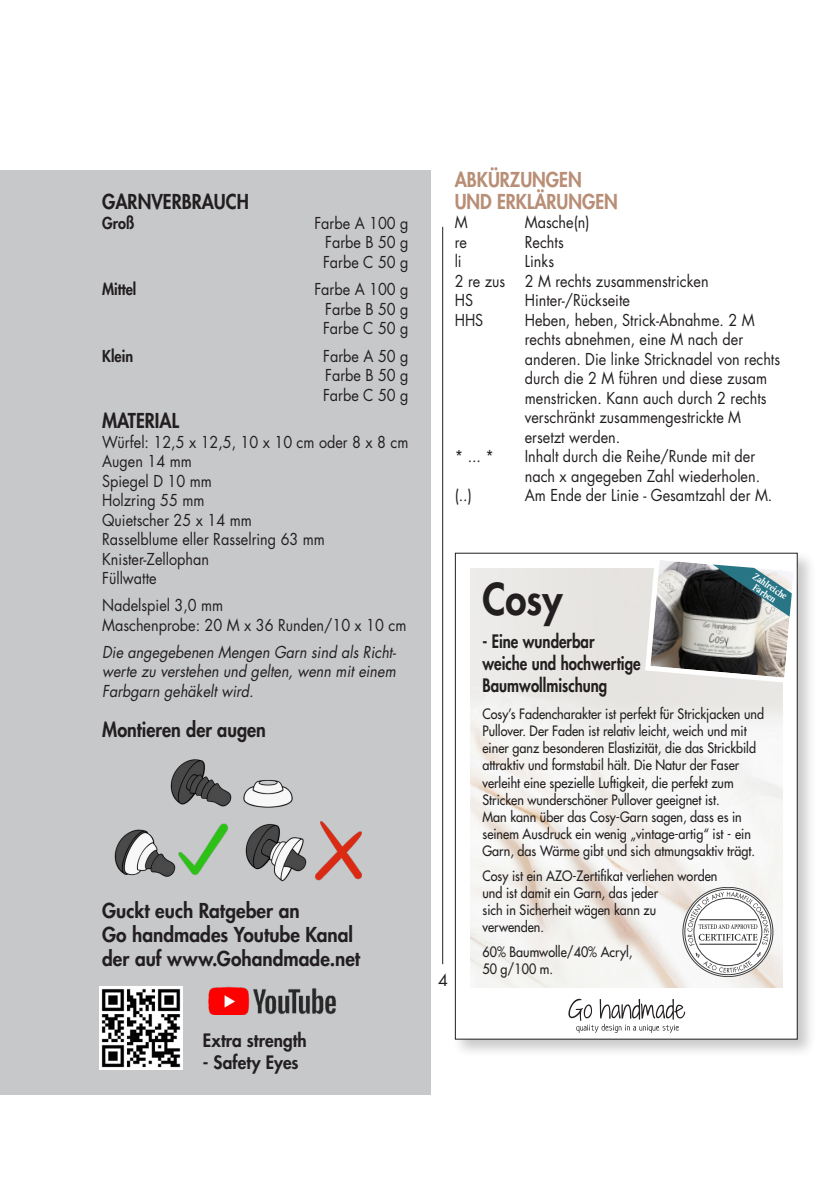
<style>
.page{position:relative;width:840px;height:1191px;background:#fff}
.page>*{position:absolute;margin:0;border:0;box-sizing:border-box;transform-origin:0 0}
.t1{font:800 42.6px "Futura Std";color:#231f20;scale:.9 1}
.over_-_garnkort{font:800 20px "Futura Std";color:#231f20;scale:.95 1}
.over_-_garnkort-2{font:800 20px "Futura Std";color:#231f20;scale:.9 1}
.t2{font:800 20px "Futura Std";color:#b88e76;scale:.9 1}
.over_-_garnkort-3{font:800 18px/21.6px "Futura Std";color:#231f20;scale:.83 1}
.over_-_garnkort-4{font:800 18px "Futura Std";color:#231f20;scale:.95 1}
.t3{font:16px/19.6px "Futura Std";color:#231f20;scale:.9 1}
.t4{font:italic 16px/19.2px "Futura Std";color:#231f20;text-align:justify;scale:.9 1}
.t5{font:800 16px "Futura Std";color:#231f20;scale:.9 1}
.t6{font:16px "Futura Std";color:#231f20}
.t7{font:500 14px/17.2px "Futura Std";color:#231f20;scale:.9 1}
.t8{font:700 10.4px/9px "Minion Pro";color:#fff;text-align:center;scale:.86 1}
</style>
<div class="page">
<hr style="left:442px;top:227px;width:1px;height:737px;background:#231f20">
<div style="left:0;top:170px;width:430px;height:924px;background:#c7c8ca"></div>
<div style="left:452px;top:550px;width:363px;height:508px;background:#231f20;opacity:.24"></div>
<div style="left:455px;top:553px;width:341px;height:486px;background:#fff"></div>
<img style="left:470px;top:568px;width:312px;height:419px">
<svg style="left:568px;top:998px;width:116px;height:35px"></svg>
<svg style="left:642px;top:560px;width:151px;height:125px;background:#949897"></svg>
<svg style="left:682px;top:887px;width:90px;height:89px"></svg>
<svg style="left:687px;top:891px;width:81px;height:81px"></svg>
<img style="left:208px;top:986px;width:128px;height:28px">
<img style="left:99px;top:986px;width:84px;height:84px">
<img style="left:170px;top:759px;width:123px;height:49px">
<img style="left:245px;top:821px;width:117px;height:61px">
<img style="left:114px;top:823px;width:115px;height:54px">
<p class="over_-_garnkort-2" style="left:102px;top:189px;width:164px">GARNVERBRAUCH</p>
<p class="t5" style="left:102px;top:213px;width:37px">Groß</p>
<p class="t3" style="left:314px;top:213px;width:106px">Farbe A 100 g</p>
<p class="t3" style="left:325px;top:233px;width:94px">Farbe B 50 g</p>
<p class="t3" style="left:323px;top:252px;width:97px">Farbe C 50 g</p>
<p class="t5" style="left:102px;top:279px;width:40px">Mittel</p>
<p class="t3" style="left:314px;top:280px;width:106px">Farbe A 100 g</p>
<p class="t3" style="left:325px;top:299px;width:94px">Farbe B 50 g</p>
<p class="t3" style="left:323px;top:319px;width:97px">Farbe C 50 g</p>
<p class="t5" style="left:102px;top:346px;width:36px">Klein</p>
<p class="t3" style="left:323px;top:346px;width:96px">Farbe A 50 g</p>
<p class="t3" style="left:325px;top:366px;width:94px">Farbe B 50 g</p>
<p class="t3" style="left:323px;top:385px;width:97px">Farbe C 50 g</p>
<p class="over_-_garnkort-2" style="left:102px;top:408px;width:87px">MATERIAL</p>
<p class="t3" style="left:102px;top:432px;width:341px">Würfel: 12,5 x 12,5, 10 x 10 cm oder 8 x 8 cm</p>
<p class="t3" style="left:102px;top:452px;width:101px">Augen 14 mm</p>
<p class="t3" style="left:102px;top:471px;width:123px">Spiegel D 10 mm</p>
<p class="t3" style="left:102px;top:491px;width:115px">Holzring 55 mm</p>
<p class="t3" style="left:102px;top:510px;width:168px">Quietscher 25 x 14 mm</p>
<p class="t3" style="left:102px;top:530px;width:249px">Rasselblume eller Rasselring 63 mm</p>
<p class="t3" style="left:102px;top:549px;width:120px">Knister-Zellophan</p>
<p class="t3" style="left:102px;top:569px;width:62px">Füllwatte</p>
<p class="t3" style="left:102px;top:596px;width:136px">Nadelspiel 3,0 mm</p>
<p class="t3" style="left:102px;top:615px;width:339px">Maschenprobe: 20 M x 36 Runden/10 x 10 cm</p>
<p class="t4" style="left:102px;top:642px;width:328px">Die angegebenen Mengen Garn sind als Richt&shy;werte zu verstehen und gelten, wenn mit einem Farbgarn gehäkelt wird.</p>
<p class="over_-_garnkort-2" style="left:102px;top:717px;width:183px">Montieren der augen</p>
<p class="over_-_garnkort" style="left:102px;top:897px;width:209px">Guckt euch Ratgeber an</p>
<p class="over_-_garnkort" style="left:102px;top:921px;width:265px">Go handmades Youtube Kanal</p>
<p class="over_-_garnkort" style="left:102px;top:945px;width:273px">der auf www.Gohandmade.net</p>
<p class="over_-_garnkort-4" style="left:203px;top:1029px;width:111px">Extra strength</p>
<p class="over_-_garnkort-4" style="left:203px;top:1050px;width:102px">- Safety Eyes</p>
<p class="t2" style="left:454px;top:167px;width:142px">ABKÜRZUNGEN</p>
<p class="t2" style="left:454px;top:189px;width:183px">UND ERKLÄRUNGEN</p>
<p class="t3" style="left:454px;top:213px;width:16px">M</p>
<p class="t3" style="left:524px;top:213px;width:73px">Masche(n)</p>
<p class="t3" style="left:454px;top:232px;width:15px">re</p>
<p class="t3" style="left:524px;top:232px;width:45px">Rechts</p>
<p class="t3" style="left:454px;top:252px;width:9px">li</p>
<p class="t3" style="left:524px;top:252px;width:34px">Links</p>
<p class="t3" style="left:454px;top:271px;width:283px">2 re zus 2 M rechts zusammenstricken</p>
<p class="t3" style="left:454px;top:291px;width:22px">HS</p>
<p class="t3" style="left:524px;top:291px;width:118px">Hinter-/Rückseite</p>
<p class="t3" style="left:454px;top:310px;width:33px">HHS</p>
<p class="t3" style="left:524px;top:310px;width:257px">Heben, heben, Strick-Abnahme. 2 M</p>
<p class="t3" style="left:524px;top:330px;width:244px">rechts abnehmen, eine M nach der</p>
<p class="t3" style="left:524px;top:349px;width:285px">anderen. Die linke Stricknadel von rechts</p>
<p class="t3" style="left:524px;top:369px;width:271px">durch die 2 M führen und diese zusam</p>
<p class="t3" style="left:524px;top:388px;width:270px">menstricken. Kann auch durch 2 rechts</p>
<p class="t3" style="left:524px;top:408px;width:242px">verschränkt zusammengestrickte M</p>
<p class="t3" style="left:524px;top:427px;width:108px">ersetzt werden.</p>
<p class="t3" style="left:454px;top:447px;width:45px">* ... *</p>
<p class="t3" style="left:524px;top:447px;width:263px">Inhalt durch die Reihe/Runde mit der nach x angegeben Zahl wiederholen.</p>
<p class="t3" style="left:454px;top:486px;width:21px">(..)</p>
<p class="t3" style="left:524px;top:486px;width:276px">Am Ende der Linie - Gesamtzahl der M.</p>
<p class="t6" style="left:438px;top:969px;width:11px">4</p>
<p class="t8" style="left:755px;top:571px;width:47px;rotate:34deg">Zahlreiche<br>Farben</p>
<p class="t1" style="left:482px;top:573px;width:90px">Cosy</p>
<p class="over_-_garnkort-3" style="left:482px;top:631px;width:192px">- Eine wunderbar weiche und hochwertige<br>Baumwollmischung</p>
<p class="t7" style="left:482px;top:705px;width:314px">Cosy’s Fadencharakter ist perfekt für Strickjacken und Pullover. Der Faden ist relativ leicht, weich und mit einer ganz besonderen Elastizität, die das Strickbild attraktiv und formstabil hält. Die Natur der Faser verleiht eine spezielle Luftigkeit, die perfekt zum Stricken wunderschöner Pullover geeignet ist.<br>Man kann über das Cosy-Garn sagen, dass es in seinem Ausdruck ein wenig „vintage-artig“ ist - ein Garn, das Wärme gibt und sich atmungsaktiv trägt.</p>
<p class="t7" style="left:482px;top:867px;width:262px">Cosy ist ein AZO-Zertifikat verliehen worden und ist damit ein Garn, das jeder<br>sich in Sicherheit wägen kann zu verwenden.</p>
<p class="t7" style="left:482px;top:942px;width:168px">60% Baumwolle/40% Acryl,<br>50 g/100 m.</p>
</div>
